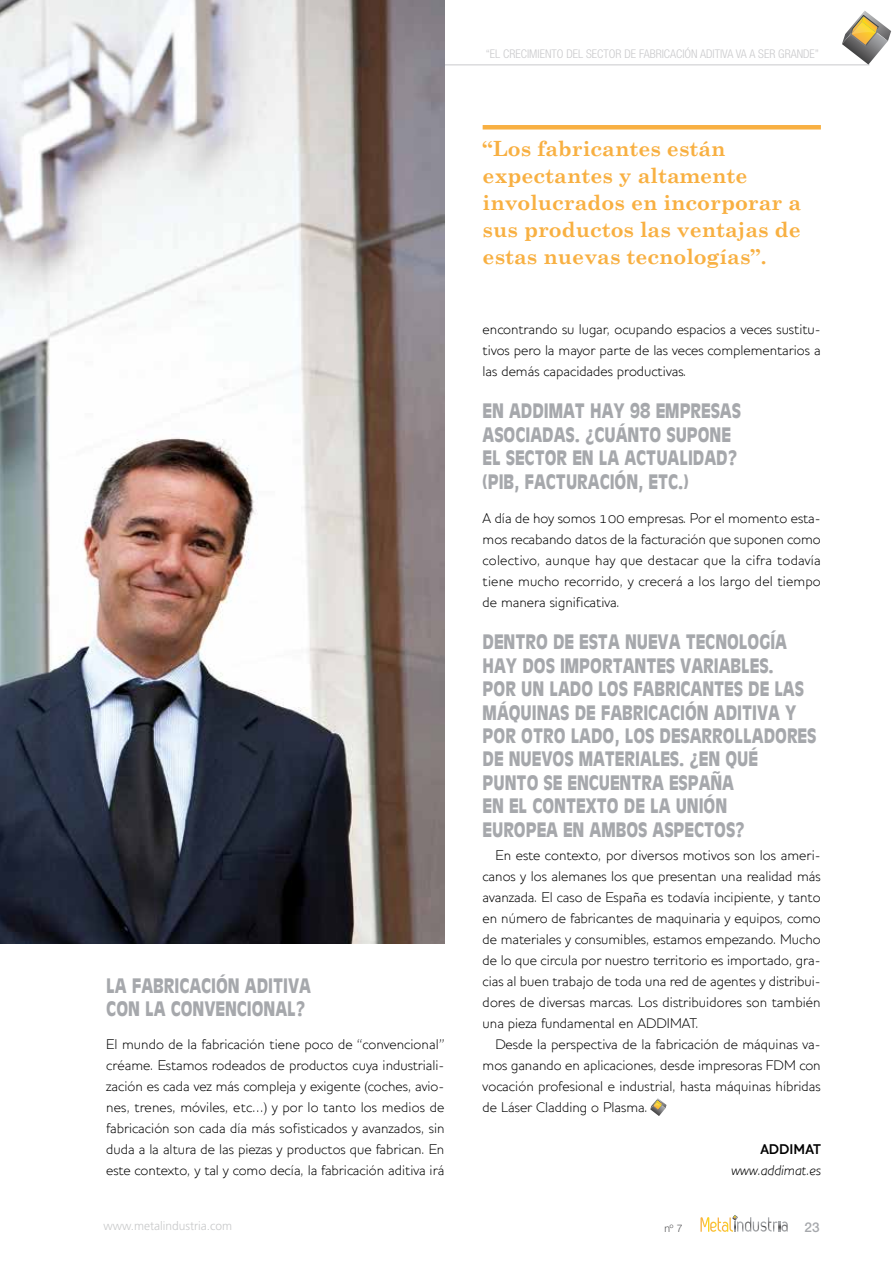
<style>
.page{position:relative;width:893px;height:1263px;background:#fff}
.page>*{position:absolute;margin:0;border:0;box-sizing:border-box;transform-origin:0 0}
.t1{font:700 21px/27px "Century Schoolbook";color:#f8b042}
.t2{font:700 19.5px/23.4px "Antique Olive";color:#a6a8ac;scale:.8 1}
.t3{font:300 14.25px/21px "Houschka Alt";color:#000;text-align:justify}
.t4{font:italic 300 14.25px "Houschka Alt";color:#000}
.t5{font:700 14.25px "Houschka Alt";color:#000}
.t6{font:500 13.5px "Helvetica Neue LT Std";color:#a6a8ac}
.t7{font:300 condensed 12px "Helvetica Neue LT Std";color:#cacacc}
.t8{font:300 12px "Frutiger";color:#c8c9ca}
.t9{font:300 10.5px "Helvetica Neue LT Std";color:#58585a}
</style>
<div class="page">
<hr style="left:106px;top:65px;width:764px;height:1px;background:#cacacc">
<svg style="left:842px;top:11px;width:49px;height:54px"></svg>
<svg style="left:700px;top:1215px;width:88px;height:17px"></svg>
<img style="left:0;top:0;width:444px;height:943px">
<div style="left:483px;top:125px;width:338px;height:5px;background:#f8b042"></div>
<svg style="left:650px;top:1098px;width:16px;height:18px"></svg>
<p class="t7" style="left:486px;top:47px;width:335px">“EL CRECIMIENTO DEL SECTOR DE FABRICACIÓN ADITIVA VA A SER GRANDE”</p>
<h2 class="t2" style="left:106px;top:973px;width:257px">LA FABRICACIÓN ADITIVA<br>CON LA CONVENCIONAL?</h2>
<p class="t3" style="left:106px;top:1033px;width:340px">El mundo de la fabricación tiene poco de “convencional” créame. Estamos rodeados de productos cuya industriali&shy;zación es cada vez más compleja y exigente (coches, avio&shy;nes, trenes, móviles, etc…) y por lo tanto los medios de fabricación son cada día más sofisticados y avanzados, sin duda a la altura de las piezas y productos que fabrican. En este contexto, y tal y como decía, la fabricación aditiva irá</p>
<h1 class="t1" style="left:483px;top:134px;width:320px">“Los fabricantes están expectantes y altamente involucrados en incorporar a sus productos las ventajas de estas nuevas tecnologías”.</h1>
<p class="t3" style="left:483px;top:319px;width:340px">encontrando su lugar, ocupando espacios a veces sustitu&shy;tivos pero la mayor parte de las veces complementarios a las demás capacidades productivas.</p>
<h2 class="t2" style="left:483px;top:399px;width:324px">EN ADDIMAT HAY 98 EMPRESAS<br>ASOCIADAS. ¿CUÁNTO SUPONE<br>EL SECTOR EN LA ACTUALIDAD? (PIB, FACTURACIÓN, ETC.)</h2>
<p class="t3" style="left:483px;top:508px;width:340px">A día de hoy somos 100 empresas. Por el momento esta&shy;mos recabando datos de la facturación que suponen como colectivo, aunque hay que destacar que la cifra todavía tiene mucho recorrido, y crecerá a los largo del tiempo de manera significativa.</p>
<p class="t2" style="left:483px;top:630px;width:419px">DENTRO DE ESTA NUEVA TECNOLOGÍA<br>HAY DOS IMPORTANTES VARIABLES.<br>POR UN LADO LOS FABRICANTES DE LAS<br>MÁQUINAS DE FABRICACIÓN ADITIVA Y<br>POR OTRO LADO, LOS DESARROLLADORES<br>DE NUEVOS MATERIALES. ¿EN QUÉ<br>PUNTO SE ENCUENTRA ESPAÑA<br>EN EL CONTEXTO DE LA UNIÓN<br>EUROPEA EN AMBOS ASPECTOS?</p>
<p class="t3" style="left:483px;top:844px;width:340px;text-indent:13px">En este contexto, por diversos motivos son los ameri&shy;canos y los alemanes los que presentan una realidad más avanzada. El caso de España es todavía incipiente, y tanto en número de fabricantes de maquinaria y equipos, como de materiales y consumibles, estamos empezando. Mucho de lo que circula por nuestro territorio es importado, gra&shy;cias al buen trabajo de toda una red de agentes y distribui&shy;dores de diversas marcas. Los distribuidores son también una pieza fundamental en ADDIMAT.</p>
<p class="t3" style="left:483px;top:1033px;width:340px;text-indent:13px">Desde la perspectiva de la fabricación de máquinas va&shy;mos ganando en aplicaciones, desde impresoras FDM con vocación profesional e industrial, hasta máquinas híbridas de Láser Cladding o Plasma.</p>
<p class="t5" style="left:760px;top:1140px;width:62px">ADDIMAT</p>
<p class="t4" style="left:731px;top:1161px;width:91px">www.addimat.es</p>
<p class="t8" style="left:103px;top:1219px;width:130px">www.metalindustria.com</p>
<p class="t9" style="left:664px;top:1221px;width:20px">nº 7</p>
<p class="t6" style="left:805px;top:1219px;width:17px">23</p>
</div>
